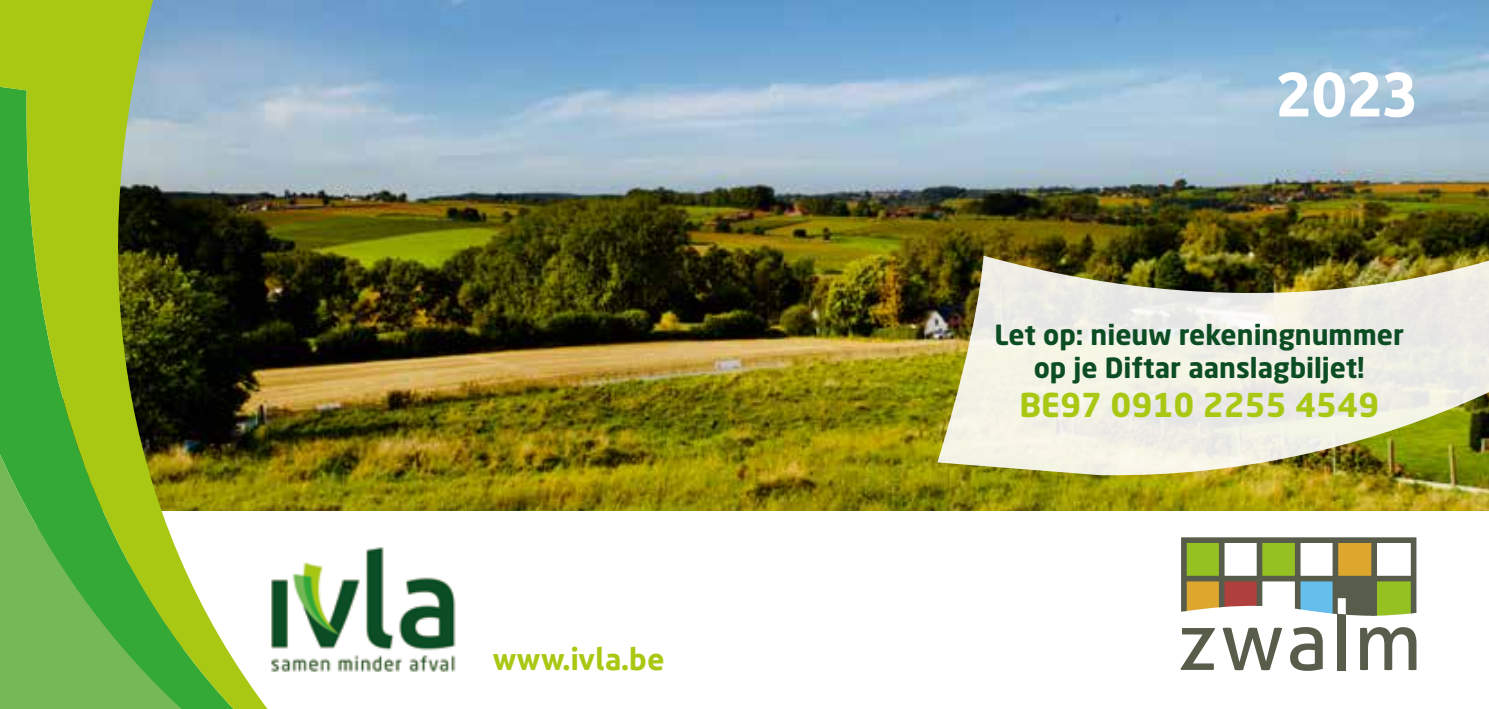
<style>
.page{position:relative;width:1489px;height:709px;background:#fff}
.page>*{position:absolute;margin:0;border:0;box-sizing:border-box;transform-origin:0 0}
.t1{font:700 62.5px "Ubuntu";color:#fff}
.t2{font:700 32.5px "Neo Sans W1 G";color:#a8c813}
.t3{font:700 30px "Ubuntu";letter-spacing:.005em;color:#a8c813}
.t4{font:700 27.5px/33px "Neo Sans W1 G";color:#0c4d24;text-align:center}
</style>
<div class="page">
<img style="left:389px;top:0;width:1099px;height:510px">
<img style="left:389px;top:577px;width:67px;height:95px">
<svg style="left:0;top:0;width:389px;height:709px;background:#7c9a55"></svg>
<img style="left:937px;top:32px;width:551px;height:443px">
<svg style="left:1181px;top:537px;width:235px;height:79px"></svg>
<svg style="left:1180px;top:628px;width:34px;height:42px"></svg>
<svg style="left:1222px;top:627px;width:60px;height:43px"></svg>
<svg style="left:1290px;top:627px;width:32px;height:44px"></svg>
<svg style="left:1360px;top:627px;width:56px;height:43px"></svg>
<div style="left:1337px;top:608px;width:8px;height:62px;background:#585d4b"></div>
<div style="left:1337px;top:598px;width:8px;height:16px;background:#fff"></div>
<p class="t3" style="left:493px;top:641px;width:173px">www.ivla.be</p>
<h1 class="t1" style="left:1275px;top:56px;width:144px">2023</h1>
<p class="t4" style="left:994px;top:317px;width:411px">Let op: nieuw rekeningnummer op je Diftar aanslagbiljet!</p>
<p class="t2" style="left:1019px;top:384px;width:361px">BE97 0910 2255 4549</p>
</div>
